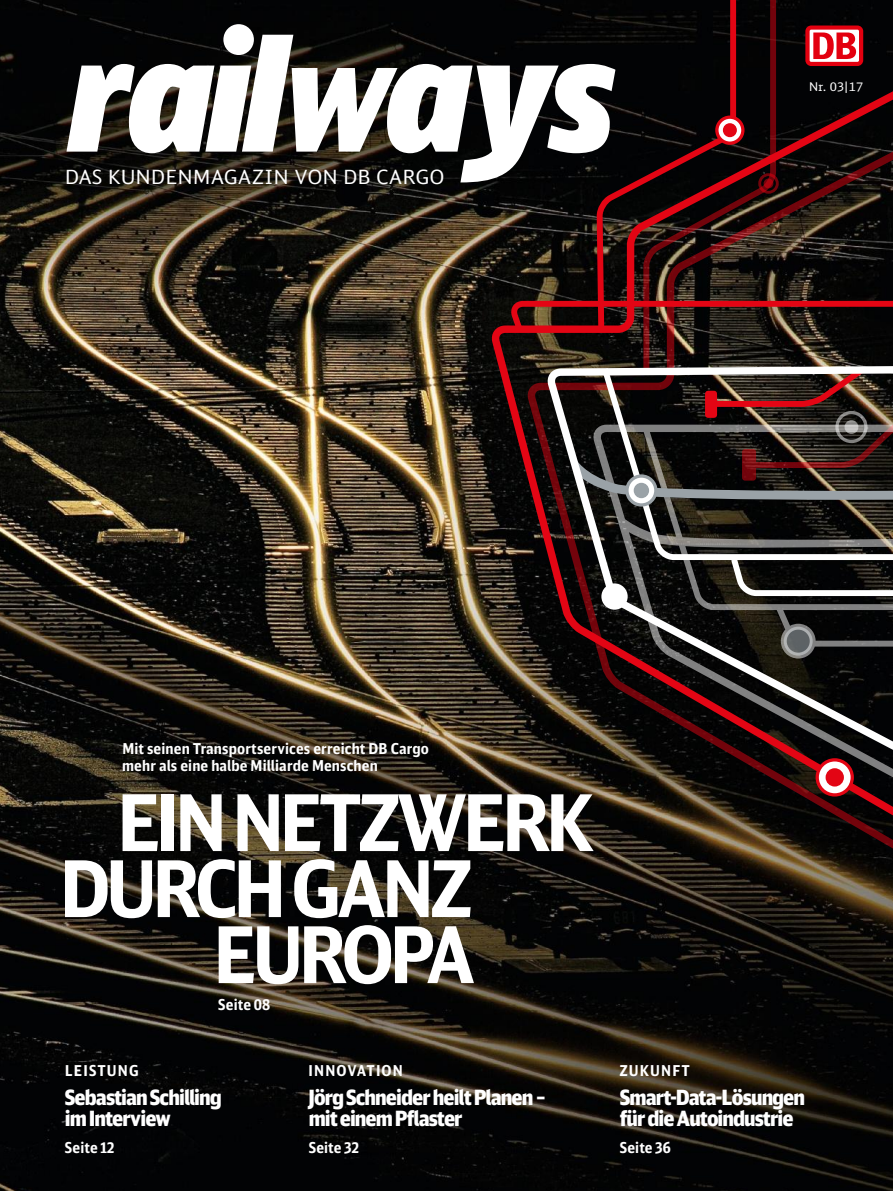
<style>
.page{position:relative;width:893px;height:1191px;background:#fff}
.page>*{position:absolute;margin:0;border:0;box-sizing:border-box;transform-origin:0 0}
.t1{font:700 78px "DB Sans Cond Altern";letter-spacing:-.06em;color:#fff}
.t2{font:900 21px/21px "DB Sans Cond Altern";letter-spacing:-.045em;color:#fff}
.t3{font:19.5px "DB Head Alternate";letter-spacing:.03em;color:#fff}
.t4{font:700 15px/16.5px "DB Sans Cond Altern";letter-spacing:.01em;color:#fff}
.t5{font:700 15px "DB Sans Cond Altern";letter-spacing:.075em;color:#fff}
.t6{font:12px "DB Head Alternate";color:#fff}
</style>
<div class="page">
<img style="left:1px;top:0;width:892px;height:1191px">
<svg style="left:528px;top:857px;width:365px;height:49px;background:#2a2218"></svg>
<svg style="left:739px;top:0;width:37px;height:78px;background:#140305"></svg>
<svg style="left:491px;top:78px;width:402px;height:779px;background:#261812"></svg>
<svg style="left:547px;top:362px;width:346px;height:423px;background:#2e201f"></svg>
<svg style="left:598px;top:362px;width:295px;height:201px;background:#413835"></svg>
<svg style="left:594px;top:0;width:145px;height:334px;background:#220a0b"></svg>
<div style="left:705px;top:391px;width:12px;height:27px;border:6px solid #e30514"></div>
<div style="left:603px;top:585px;width:23px;height:23px;background:#fff;border-radius:50%"></div>
<div style="left:601px;top:583px;width:27px;height:26px;border:3px solid #fff;border-radius:50%"></div>
<svg style="left:627px;top:476px;width:29px;height:29px"></svg>
<div style="left:625px;top:474px;width:32px;height:32px;border:3px solid #9aa2a7;border-radius:50%"></div>
<div style="left:634px;top:483px;width:14px;height:14px;background:#9aa2a7;border-radius:50%"></div>
<div style="left:634px;top:483px;width:15px;height:15px;border:2px solid #9aa2a7;border-radius:50%"></div>
<svg style="left:717px;top:117px;width:26px;height:26px"></svg>
<div style="left:715px;top:116px;width:29px;height:29px;border:3px solid #e30514;border-radius:50%"></div>
<div style="left:724px;top:124px;width:12px;height:12px;background:#e30514;border-radius:50%"></div>
<div style="left:723px;top:123px;width:14px;height:14px;border:2px solid #e30514;border-radius:50%"></div>
<svg style="left:817px;top:760px;width:35px;height:35px"></svg>
<div style="left:816px;top:758px;width:38px;height:38px;border:3px solid #e30514;border-radius:50%"></div>
<div style="left:826px;top:769px;width:17px;height:16px;background:#e30514;border-radius:50%"></div>
<div style="left:826px;top:768px;width:18px;height:18px;border:2px solid #e30514;border-radius:50%"></div>
<svg style="left:727px;top:552px;width:166px;height:47px"></svg>
<svg style="left:505px;top:298px;width:388px;height:35px;background:#551514"></svg>
<svg style="left:0;top:347px;width:1px;height:25px"></svg>
<svg style="left:0;top:0;width:1px;height:246px"></svg>
<svg style="left:805px;top:26px;width:58px;height:40px"></svg>
<svg style="left:66px;top:24px;width:549px;height:158px"></svg>
<p class="t3" style="left:65px;top:165px;width:380px">DAS KUNDENMAGAZIN VON DB CARGO</p>
<p class="t6" style="left:809px;top:79px;width:56px">Nr. 03|17</p>
<p class="t4" style="left:122px;top:740px;width:308px">Mit seinen Transportservices erreicht DB Cargo mehr als eine halbe Milliarde Menschen</p>
<p class="t1" style="left:117px;top:774px;width:479px">EIN NETZWERK</p>
<p class="t1" style="left:60px;top:840px;width:415px">DURCH GANZ</p>
<p class="t1" style="left:213px;top:906px;width:264px">EUROPA</p>
<p class="t4" style="left:218px;top:996px;width:54px">Seite 08</p>
<p class="t5" style="left:65px;top:1060px;width:76px">LEISTUNG</p>
<p class="t2" style="left:65px;top:1086px;width:158px">Sebastian Schilling im Interview</p>
<p class="t4" style="left:65px;top:1139px;width:51px">Seite 12</p>
<p class="t5" style="left:309px;top:1060px;width:96px">INNOVATION</p>
<p class="t2" style="left:309px;top:1086px;width:240px">Jörg Schneider heilt Planen – mit einem Pflaster</p>
<p class="t4" style="left:309px;top:1139px;width:52px">Seite 32</p>
<p class="t5" style="left:619px;top:1060px;width:72px">ZUKUNFT</p>
<p class="t2" style="left:620px;top:1086px;width:187px">Smart-Data-Lösungen für die Autoindustrie</p>
<p class="t4" style="left:620px;top:1139px;width:52px">Seite 36</p>
</div>
